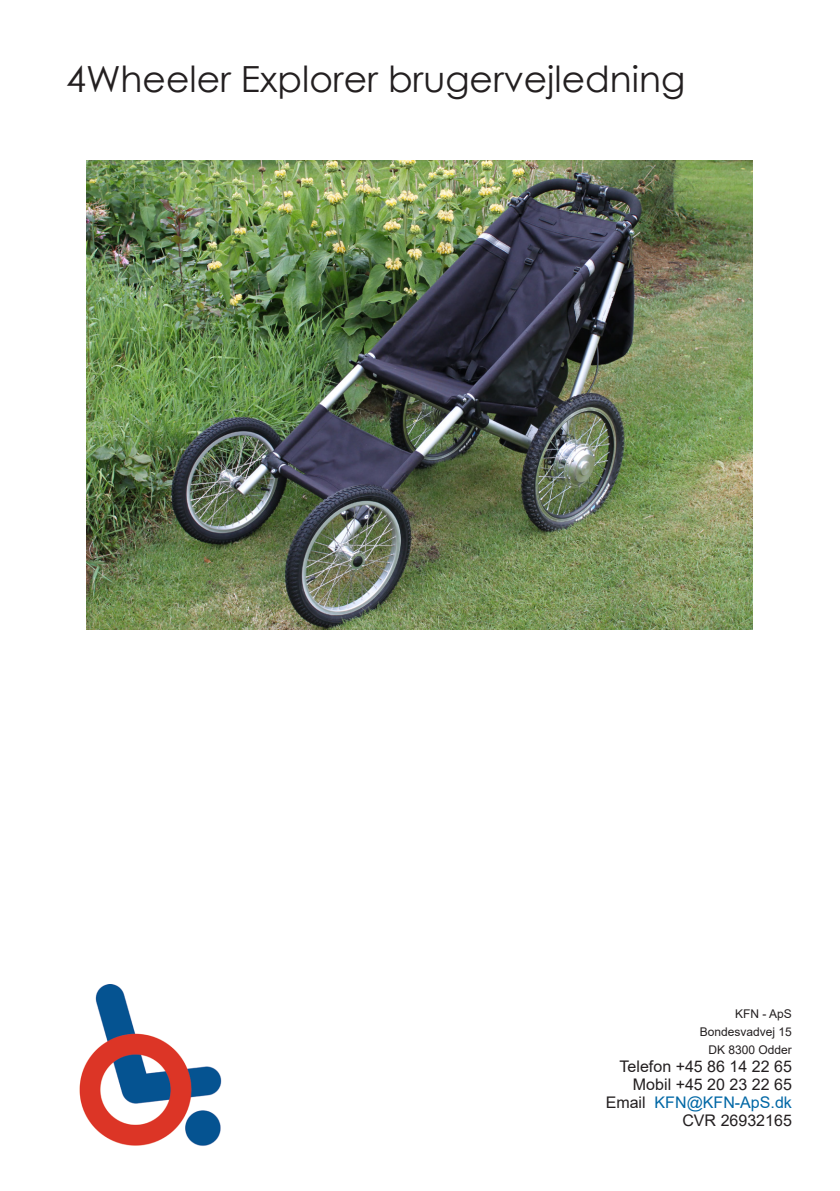
<style>
.page{position:relative;width:840px;height:1191px;background:#fff}
.page>*{position:absolute;margin:0;border:0;box-sizing:border-box;transform-origin:0 0}
.t1{font:36px "Century Gothic";color:#231f20}
.t2{font:16px/18px "Arial";color:#231f20;text-align:right}
.t3{font:12px/18px "Arial";color:#231f20;text-align:right}
.s1{color:#0067a5}
</style>
<div class="page">
<img style="left:79px;top:984px;width:143px;height:162px">
<img style="left:86px;top:161px;width:666px;height:468px">
<h1 class="t1" style="left:66px;top:54px;width:620px">4Wheeler Explorer brugervejledning</h1>
<p class="t3" style="left:699px;top:1004px;width:94px">KFN - ApS<br>Bondesvadvej 15<br>DK 8300 Odder</p>
<p class="t2" style="left:605px;top:1057px;width:188px">Telefon +45 86 14 22 65<br>Mobil +45 20 23 22 65<br>Email <span class="s1">KFN@KFN-ApS.dk<br></span>CVR 26932165</p>
</div>
